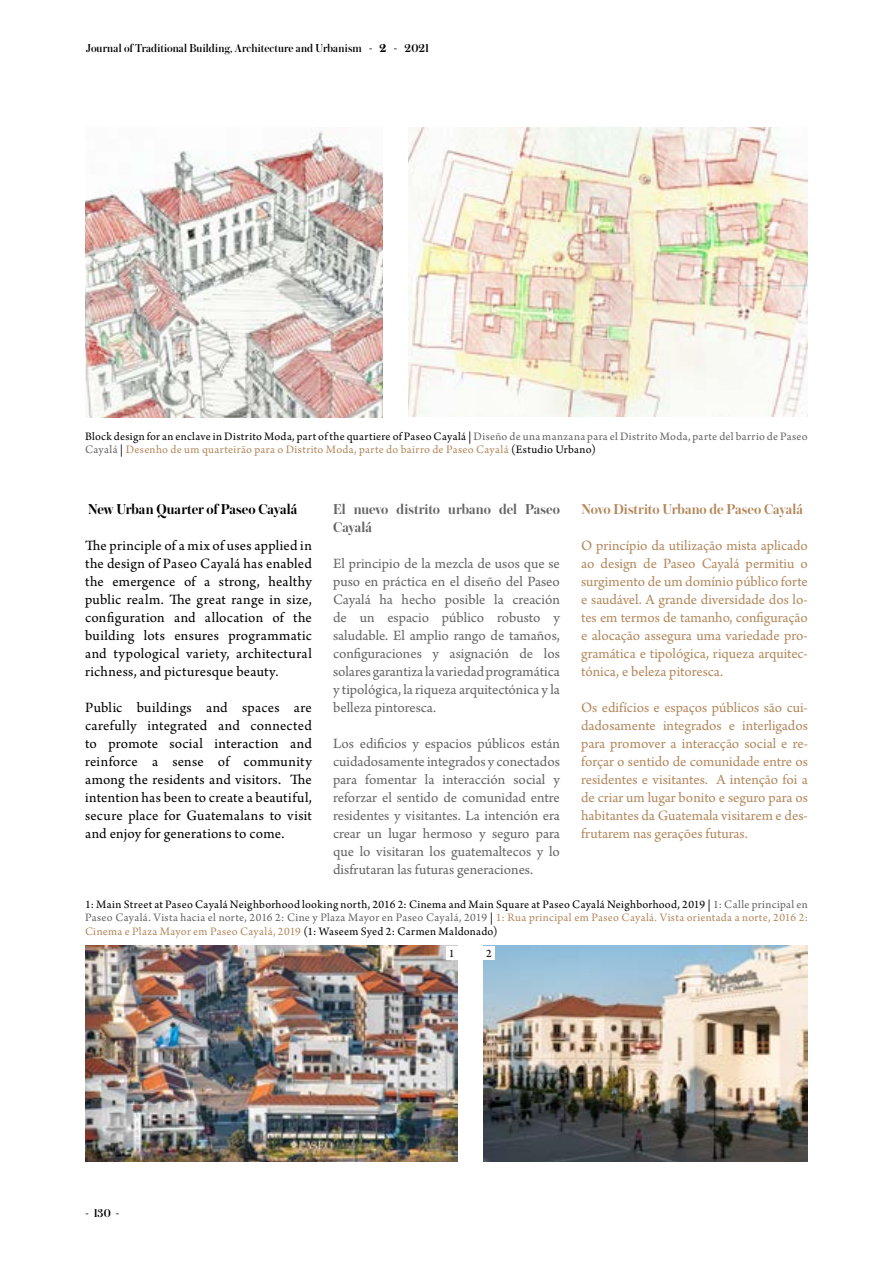
<style>
.page{position:relative;width:893px;height:1263px;background:#fff}
.page>*{position:absolute;margin:0;border:0;box-sizing:border-box;transform-origin:0 0}
.t1{font:15px/18px "Arno Pro";color:#666465;text-align:justify}
.t2{font:15px/18px "Arno Pro";color:#b3885d;text-align:justify}
.t3{font:15px/18px "Arno Pro";letter-spacing:.015em;color:#000;text-align:justify}
.t4{font:600 15px/18px "Austin";letter-spacing:.005em;color:#666465}
.t5{font:600 15px "Austin";color:#b3885d}
.t6{font:600 15px "Austin";color:#000}
.t7{font:12px/13.5px "Arno Pro";letter-spacing:.025em;color:#000}
.t8{font:500 12px "Austin";letter-spacing:.01em;color:#000}
.s1{font-weight:700}
.s2{color:#666465}
.s3{color:#b3885d}
</style>
<div class="page">
<img style="left:85px;top:128px;width:298px;height:289px">
<img style="left:408px;top:128px;width:400px;height:289px">
<img style="left:85px;top:946px;width:372px;height:216px">
<img style="left:483px;top:946px;width:325px;height:216px">
<div style="left:446px;top:946px;width:11px;height:13px;background:#fff"></div>
<div style="left:483px;top:946px;width:12px;height:13px;background:#fff"></div>
<p class="t8" style="left:86px;top:40px;width:345px">Journal of Traditional Building, Architecture and Urbanism - <span class="s1">2</span> - 2021</p>
<p class="t7" style="left:85px;top:430px;width:724px">Block design for an enclave in Distrito Moda, part of the quartiere of Paseo Cayalá | <span class="s2">Diseño de una manzana para el Distrito Moda, parte del barrio de Paseo<br>Cayalá</span> | <span class="s3">Desenho de um quarteirão para o Distrito Moda, parte do bairro de Paseo Cayalá</span> (Estudio Urbano)</p>
<p class="t6" style="left:88px;top:498px;width:211px">New Urban Quarter of Paseo Cayalá</p>
<p class="t3" style="left:85px;top:537px;width:228px">The principle of a mix of uses applied in the design of Paseo Cayalá has enabled the emergence of a strong, healthy public realm. The great range in size, configuration and allocation of the building lots ensures programmatic and typological variety, architectural richness, and picturesque beauty.</p>
<p class="t3" style="left:85px;top:699px;width:228px">Public buildings and spaces are carefully integrated and connected to promote social interaction and reinforce a sense of community among the residents and visitors. The intention has been to create a beautiful, secure place for Guatemalans to visit and enjoy for generations to come.</p>
<p class="t4" style="left:333px;top:499px;width:228px">El nuevo distrito urbano del Paseo<br>Cayalá</p>
<p class="t1" style="left:333px;top:555px;width:228px">El principio de la mezcla de usos que se puso en práctica en el diseño del Paseo Cayalá ha hecho posible la creación de un espacio público robusto y saludable. El amplio rango de tamaños, configuraciones y asignación de los solares garantiza la variedad programática y tipológica, la riqueza arquitectónica y la belleza pintoresca.</p>
<p class="t1" style="left:333px;top:735px;width:228px">Los edificios y espacios públicos están cuidadosamente integrados y conectados para fomentar la interacción social y reforzar el sentido de comunidad entre residentes y visitantes. La intención era crear un lugar hermoso y seguro para que lo visitaran los guatemaltecos y lo disfrutaran las futuras generaciones.</p>
<p class="t5" style="left:581px;top:498px;width:223px">Novo Distrito Urbano de Paseo Cayalá</p>
<p class="t2" style="left:581px;top:537px;width:228px">O princípio da utilização mista aplicado ao design de Paseo Cayalá permitiu o surgimento de um domínio público forte e saudável. A grande diversidade dos lo&shy;tes em termos de tamanho, configuração e alocação assegura uma variedade pro&shy;gramática e tipológica, riqueza arquitec&shy;tónica, e beleza pitoresca.</p>
<p class="t2" style="left:581px;top:699px;width:228px">Os edifícios e espaços públicos são cui&shy;dadosamente integrados e interligados para promover a interacção social e re&shy;forçar o sentido de comunidade entre os residentes e visitantes. A intenção foi a de criar um lugar bonito e seguro para os habitantes da Guatemala visitarem e des&shy;frutarem nas gerações futuras.</p>
<p class="t7" style="left:85px;top:898px;width:724px;text-align:justify">1: Main Street at Paseo Cayalá Neighborhood looking north, 2016 2: Cinema and Main Square at Paseo Cayalá Neighborhood, 2019 | <span class="s2">1: Calle principal en Paseo Cayalá. Vista hacia el norte, 2016 2: Cine y Plaza Mayor en Paseo Cayalá, 2019</span> | <span class="s3">1: Rua principal em Paseo Cayalá. Vista orientada a norte, 2016 2:<br>Cinema e Plaza Mayor em Paseo Cayalá, 2019</span> (1: Waseem Syed 2: Carmen Maldonado)</p>
<p class="t7" style="left:449px;top:947px;width:7px">1</p>
<p class="t7" style="left:486px;top:947px;width:7px">2</p>
<p class="t8" style="left:85px;top:1205px;width:36px">- 130 -</p>
</div>
